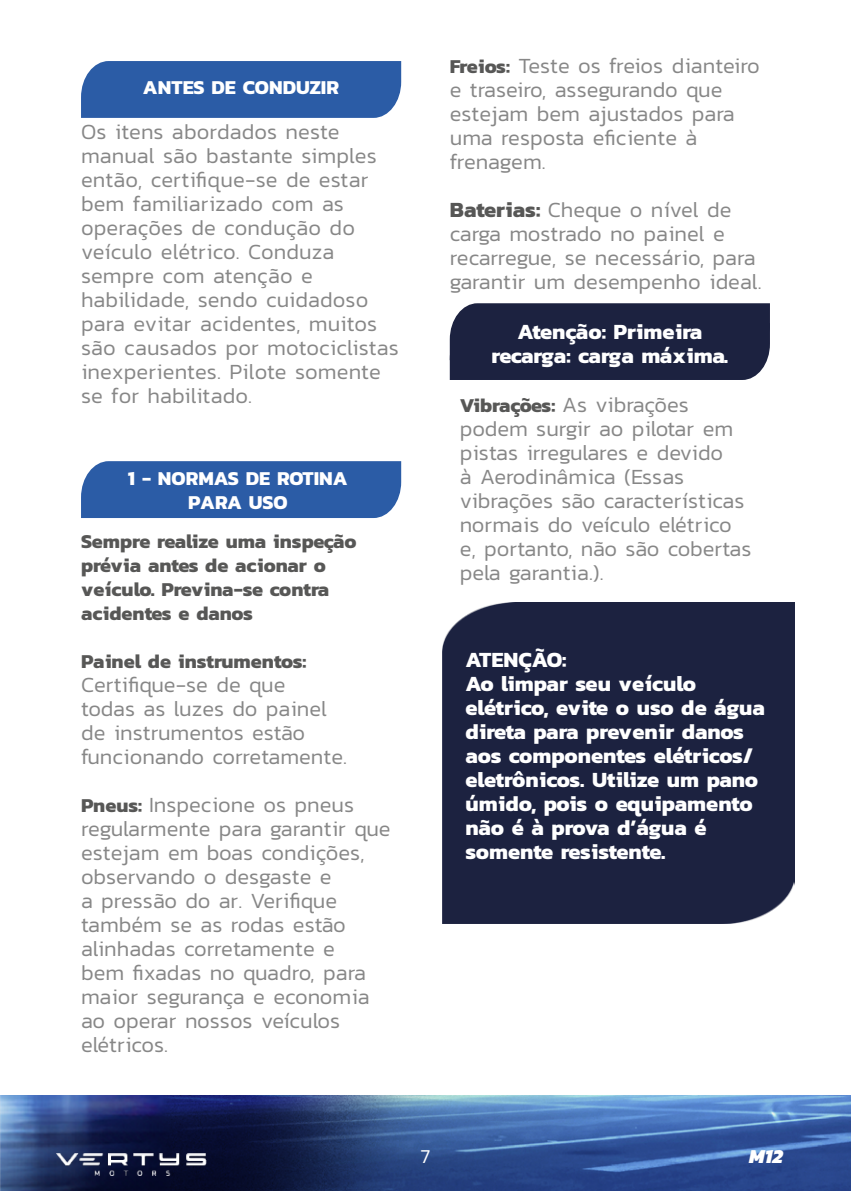
<style>
.page{position:relative;width:851px;height:1191px;background:#fff}
.page>*{position:absolute;margin:0;border:0;box-sizing:border-box;transform-origin:0 0}
.t1{font:300 22px/24px "Kanit";color:#878787}
.t2{font:700 22px/24px "Kanit";color:#fff}
.t3{font:700 20px/24px "Kanit";color:#575756}
.t4{font:700 20px/24px "Kanit";color:#fff;text-align:center}
.t5{font:italic 800 20px "Kanit";color:#fff}
.t6{font:300 20px "Kanit";color:#fff}
.s1{font-weight:700;font-size:20px;color:#575756}
.s2{font-weight:700;color:#575756}
</style>
<div class="page">
<img style="left:0;top:1095px;width:850px;height:96px">
<img style="left:57px;top:1153px;width:150px;height:22px">
<div style="left:81px;top:461px;width:320px;height:57px;background:#2b5ca6"></div>
<div style="left:81px;top:61px;width:320px;height:57px;background:#2b5ca6"></div>
<div style="left:442px;top:602px;width:352px;height:321px;background:#1c2240"></div>
<div style="left:449px;top:303px;width:320px;height:77px;background:#1c2240"></div>
<p class="t4" style="left:143px;top:75px;width:198px">ANTES DE CONDUZIR</p>
<p class="t1" style="left:81px;top:119px;width:319px">Os itens abordados neste manual são bastante simples então, certifique-se de estar bem familiarizado com as operações de condução do veículo elétrico. Conduza sempre com atenção e habilidade, sendo cuidadoso para evitar acidentes, muitos são causados por motociclistas inexperientes. Pilote somente se for habilitado.</p>
<p class="t4" style="left:128px;top:465px;width:221px">1 - NORMAS DE ROTINA<br>PARA USO</p>
<p class="t3" style="left:81px;top:528px;width:277px">Sempre realize uma inspeção prévia antes de acionar o veículo. Previna-se contra acidentes e danos</p>
<p class="t3" style="left:81px;top:648px;width:227px">Painel de instrumentos:</p>
<p class="t1" style="left:81px;top:672px;width:267px">Certifique-se de que<br>todas as luzes do painel de instrumentos estão funcionando corretamente.</p>
<p class="t1" style="left:81px;top:792px;width:311px"><span class="s1">Pneus:</span> Inspecione os pneus regularmente para garantir que estejam em boas condições, observando o desgaste e<br>a pressão do ar. Verifique também se as rodas estão alinhadas corretamente e<br>bem fixadas no quadro, para maior segurança e economia ao operar nossos veículos elétricos.</p>
<p class="t1" style="left:449px;top:54px;width:311px"><span class="s1">Freios:</span> Teste os freios dianteiro e traseiro, assegurando que estejam bem ajustados para uma resposta eficiente à frenagem.</p>
<p class="t1" style="left:449px;top:198px;width:313px"><span class="s2">Baterias:</span> Cheque o nível de carga mostrado no painel e recarregue, se necessário, para garantir um desempenho ideal.</p>
<p class="t2" style="left:491px;top:318px;width:238px;text-align:center">Atenção: Primeira recarga: carga máxima.</p>
<p class="t1" style="left:459px;top:392px;width:293px"><span class="s1">Vibrações:</span> As vibrações podem surgir ao pilotar em pistas irregulares e devido<br>à Aerodinâmica (Essas vibrações são características normais do veículo elétrico e, portanto, não são cobertas pela garantia.).</p>
<p class="t2" style="left:465px;top:647px;width:301px">ATENÇÃO:<br>Ao limpar seu veículo elétrico, evite o uso de água direta para prevenir danos aos componentes elétricos/ eletrônicos. Utilize um pano úmido, pois o equipamento não é à prova d’água é somente resistente.</p>
<p class="t6" style="left:420px;top:1142px;width:11px">7</p>
<p class="t5" style="left:748px;top:1140px;width:35px">M12</p>
</div>
